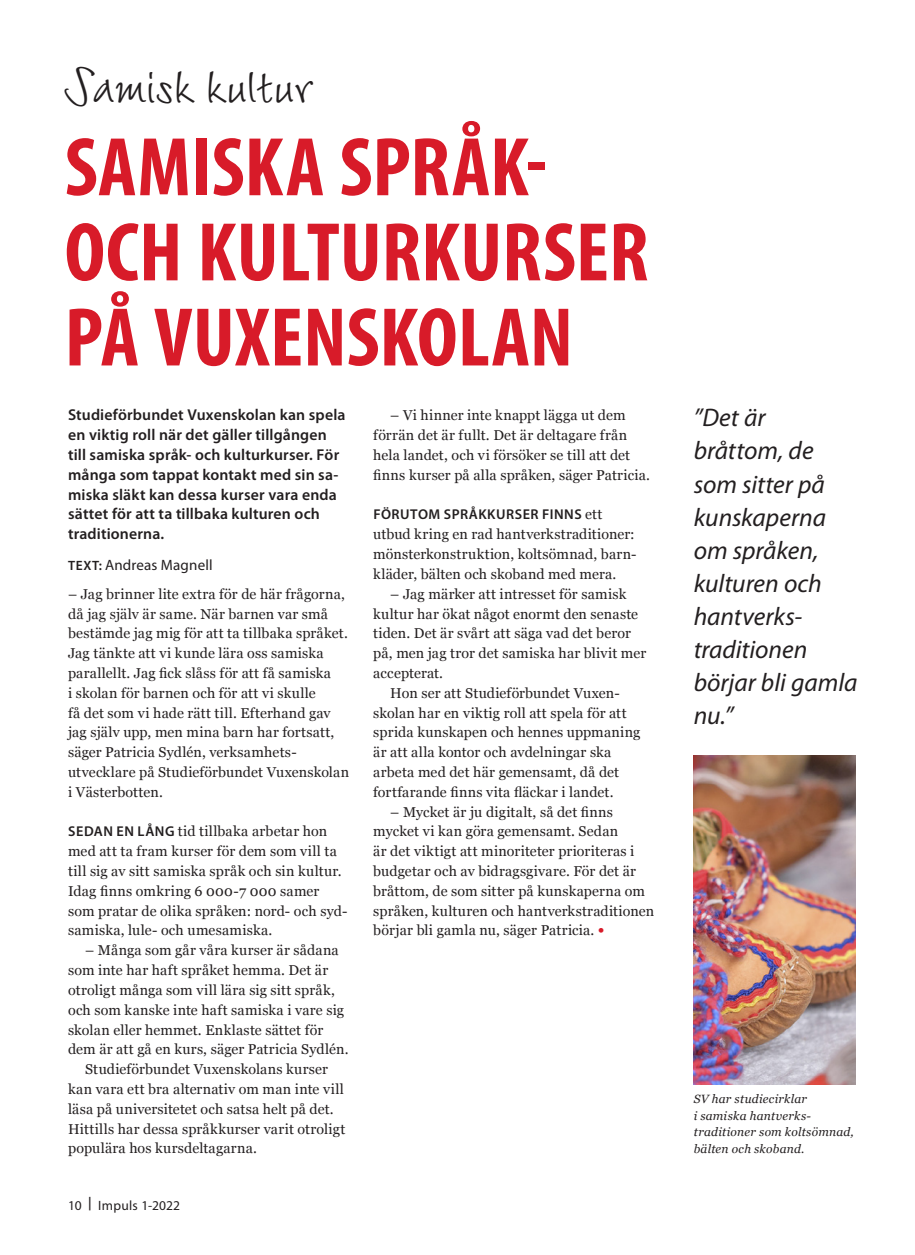
<style>
.page{position:relative;width:915px;height:1255px;background:#fff}
.page>*{position:absolute;margin:0;border:0;box-sizing:border-box;transform-origin:0 0}
.Rubrik_fet_vänster{font:700 condensed 84px/85.1px "Myriad Pro";color:#d81b29}
.Rubrik_över_vänster{font:48px "Wiesbaden Swing Com";color:#231f20}
.Citat{font:italic 25.5px/33px "Myriad Pro";color:#231f20}
.Ingress_liten{font:600 15.75px/19.8px "Myriad Pro";letter-spacing:.01em;color:#231f20}
.Byline{font:15px "Myriad Pro";letter-spacing:.01em;color:#231f20}
.Bröd_indrag{font:14.25px/19.8px "Georgia";letter-spacing:.01em;color:#231f20}
.Bröd_ej_indrag{font:14.25px/19.8px "Georgia";letter-spacing:.01em;color:#231f20}
.Bröd_ej_indrag_Fetad{font:14.25px/19.8px "Georgia";letter-spacing:.01em;color:#231f20}
.t1{font:13.5px "Myriad Pro";letter-spacing:.02em;color:#231f20}
.Bildtext{font:italic 12px/16.5px "Georgia";letter-spacing:.02em;color:#231f20}
.s1{font-weight:600;font-size:13.5px}
.s2{font-family:"Myriad Pro";font-weight:600}
.s3{font-family:"Myriad Pro";font-weight:700;font-size:18px;color:#d81b29}
</style>
<div class="page">
<img style="left:693px;top:755px;width:162px;height:329px">
<p class="Rubrik_över_vänster" style="left:64px;top:57px;width:250px">Samisk kultur</p>
<p class="Rubrik_fet_vänster" style="left:65px;top:123px;width:585px">SAMISKA SPRÅK-<br>OCH KULTURKURSER<br>PÅ VUXENSKOLAN</p>
<p class="Ingress_liten" style="left:68px;top:405px;width:279px">Studieförbundet Vuxenskolan kan spela en viktig roll när det gäller tillgången till samiska språk- och kulturkurser. För många som tappat kontakt med sin sa&shy;miska släkt kan dessa kurser vara enda sättet för att ta tillbaka kulturen och traditionerna.</p>
<p class="Byline" style="left:68px;top:557px;width:146px"><span class="s1">TEXT:</span> Andreas Magnell</p>
<p class="Bröd_ej_indrag" style="left:68px;top:583px;width:282px">– Jag brinner lite extra för de här frågorna, då jag själv är same. När barnen var små bestämde jag mig för att ta tillbaka språket.<br>Jag tänkte att vi kunde lära oss samiska parallellt. Jag fick slåss för att få samiska<br>i skolan för barnen och för att vi skulle<br>få det som vi hade rätt till. Efterhand gav jag själv upp, men mina barn har fortsatt, säger Patricia Sydlén, verksamhets&shy;utvecklare på Studieförbundet Vuxenskolan i Västerbotten.</p>
<p class="Bröd_ej_indrag_Fetad" style="left:68px;top:821px;width:279px"><span class="s2">SEDAN EN LÅNG</span> tid tillbaka arbetar hon med att ta fram kurser för dem som vill ta till sig av sitt samiska språk och sin kultur.<br>Idag finns omkring 6 000-7 000 samer som pratar de olika språken: nord- och syd&shy;samiska, lule- och umesamiska.</p>
<p class="Bröd_indrag" style="left:68px;top:939px;width:282px;text-indent:17px">– Många som går våra kurser är sådana som inte har haft språket hemma. Det är otroligt många som vill lära sig sitt språk, och som kanske inte haft samiska i vare sig skolan eller hemmet. Enklaste sättet för dem är att gå en kurs, säger Patricia Sydlén.</p>
<p class="Bröd_indrag" style="left:68px;top:1058px;width:279px;text-indent:17px">Studieförbundet Vuxenskolans kurser kan vara ett bra alternativ om man inte vill läsa på universitetet och satsa helt på det.<br>Hittills har dessa språkkurser varit otroligt populära hos kursdeltagarna.</p>
<p class="t1" style="left:68px;top:1198px;width:113px">10 <sup>|</sup> Impuls 1-2022</p>
<p class="Bröd_indrag" style="left:373px;top:405px;width:278px;text-indent:17px">– Vi hinner inte knappt lägga ut dem förrän det är fullt. Det är deltagare från hela landet, och vi försöker se till att det finns kurser på alla språken, säger Patricia.</p>
<p class="Bröd_ej_indrag_Fetad" style="left:373px;top:504px;width:265px"><span class="s2">FÖRUTOM SPRÅKKURSER FINNS</span> ett utbud kring en rad hantverkstraditioner: mönsterkonstruktion, koltsömnad, barn&shy;kläder, bälten och skoband med mera.</p>
<p class="Bröd_indrag" style="left:373px;top:583px;width:274px;text-indent:17px">– Jag märker att intresset för samisk kultur har ökat något enormt den senaste tiden. Det är svårt att säga vad det beror på, men jag tror det samiska har blivit mer accepterat.</p>
<p class="Bröd_indrag" style="left:373px;top:682px;width:268px;text-indent:17px">Hon ser att Studieförbundet Vuxen&shy;skolan har en viktig roll att spela för att sprida kunskapen och hennes uppmaning är att alla kontor och avdelningar ska arbeta med det här gemensamt, då det fortfarande finns vita fläckar i landet.</p>
<p class="Bröd_indrag" style="left:373px;top:801px;width:282px;text-indent:17px">– Mycket är ju digitalt, så det finns mycket vi kan göra gemensamt. Sedan<br>är det viktigt att minoriteter prioriteras i budgetar och av bidragsgivare. För det är bråttom, de som sitter på kunskaperna om språken, kulturen och hantverkstraditionen börjar bli gamla nu, säger Patricia. <span class="s3">•</span></p>
<p class="Citat" style="left:693px;top:402px;width:165px">”Det är bråttom, de som sitter på kunskaperna om språken, kulturen och hantverks&shy;traditionen börjar bli gamla nu.”</p>
<p class="Bildtext" style="left:693px;top:1090px;width:161px">SV har studiecirklar<br>i samiska hantverks&shy;traditioner som koltsömnad, bälten och skoband.</p>
</div>
